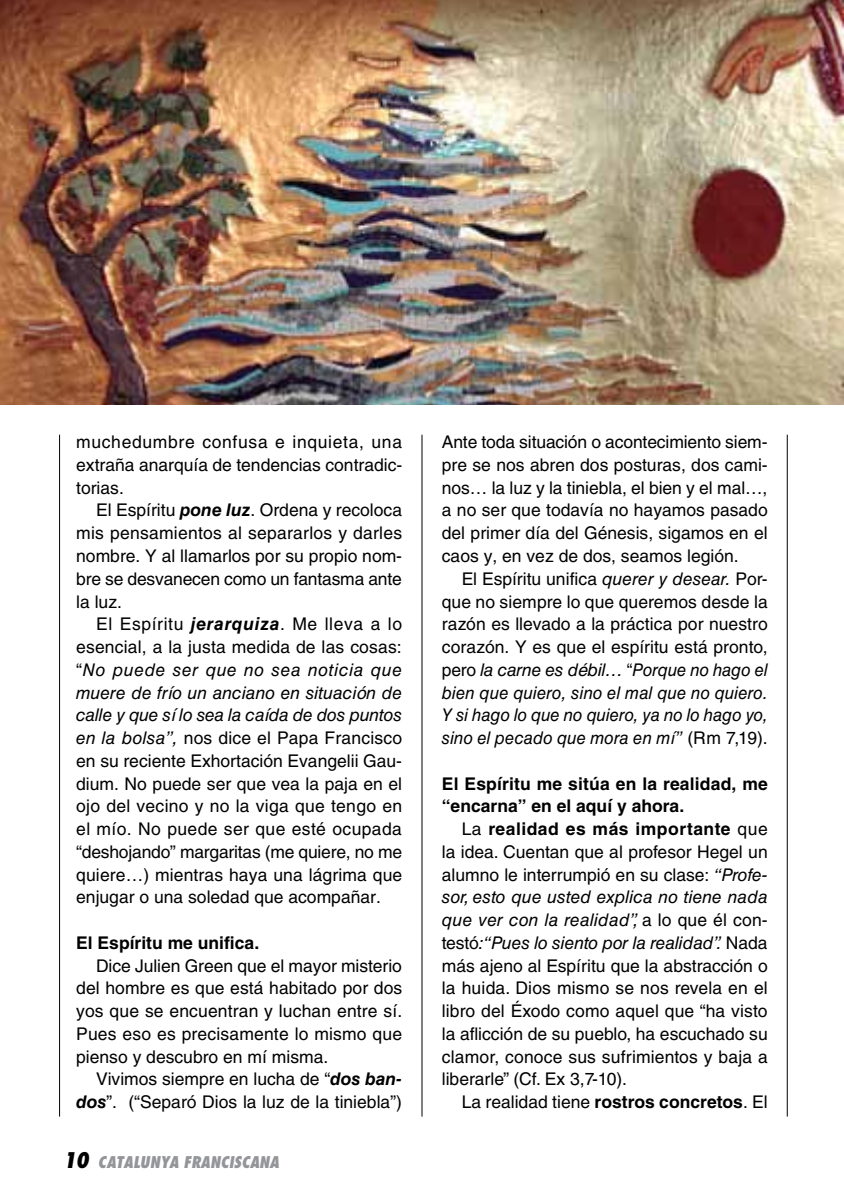
<style>
.page{position:relative;width:844px;height:1191px;background:#fff}
.page>*{position:absolute;margin:0;border:0;box-sizing:border-box;transform-origin:0 0}
.t1{font:17.5px/22.8px "Helvetica LT Std";color:#000;text-align:justify}
.t2{font:700 17.5px/22.8px "Helvetica LT Std";color:#000}
.t3{font:italic 800 condensed 15.75px "Futura Std";color:#939598}
.s1{font-weight:700;font-style:italic}
.s2{font-style:italic}
.s3{font-size:21px;color:#000}
.s4{font-weight:700}
</style>
<div class="page">
<hr style="left:786px;top:435px;width:1px;height:681px;background:#000">
<hr style="left:59px;top:435px;width:1px;height:681px;background:#000">
<hr style="left:421px;top:435px;width:1px;height:681px;background:#000">
<img style="left:0;top:0;width:843px;height:404px">
<p class="t1" style="left:76px;top:430px;width:327px">muchedumbre confusa e inquieta, una extraña anarquía de tendencias contradic&shy;torias.</p>
<p class="t1" style="left:76px;top:499px;width:327px;text-indent:20px">El Espíritu <span class="s1">pone luz</span>. Ordena y recoloca mis pensamientos al separarlos y darles nombre. Y al llamarlos por su propio nom&shy;bre se desvanecen como un fantasma ante la luz.</p>
<p class="t1" style="left:76px;top:612px;width:327px;text-indent:20px">El Espíritu <span class="s1">jerarquiza</span>. Me lleva a lo esencial, a la justa medida de las cosas: “<span class="s2">No puede ser que no sea noticia que muere de frío un anciano en situación de calle y que sí lo sea la caída de dos puntos en la bolsa”,</span> nos dice el Papa Francisco en su reciente Exhortación Evangelii Gau&shy;dium. No puede ser que vea la paja en el ojo del vecino y no la viga que tengo en el mío. No puede ser que esté ocupada “deshojando” margaritas (me quiere, no me quiere…) mientras haya una lágrima que enjugar o una soledad que acompañar.</p>
<p class="t2" style="left:76px;top:931px;width:184px">El Espíritu me unifica.</p>
<p class="t1" style="left:76px;top:954px;width:327px;text-indent:20px">Dice Julien Green que el mayor misterio del hombre es que está habitado por dos yos que se encuentran y luchan entre sí.<br>Pues eso es precisamente lo mismo que pienso y descubro en mí misma.</p>
<p class="t1" style="left:76px;top:1067px;width:327px;text-align:right">Vivimos siempre en lucha de “<span class="s1">dos ban&shy;dos</span>”. (“Separó Dios la luz de la tiniebla”)</p>
<p class="t3" style="left:63px;top:1152px;width:217px"><span class="s3">10</span> CATALUNYA FRANCISCANA</p>
<p class="t1" style="left:441px;top:430px;width:327px">Ante toda situación o acontecimiento siem&shy;pre se nos abren dos posturas, dos cami&shy;nos… la luz y la tiniebla, el bien y el mal…, a no ser que todavía no hayamos pasado del primer día del Génesis, sigamos en el caos y, en vez de dos, seamos legión.</p>
<p class="t1" style="left:441px;top:567px;width:327px;text-indent:20px">El Espíritu unifica <span class="s2">querer y desear.</span> Por&shy;que no siempre lo que queremos desde la razón es llevado a la práctica por nuestro corazón. Y es que el espíritu está pronto, pero <span class="s2">la carne es débil…</span> “<span class="s2">Porque no hago el bien que quiero, sino el mal que no quiero.<br>Y si hago lo que no quiero, ya no lo hago yo, sino el pecado que mora en mí”</span> (Rm 7,19).</p>
<p class="t2" style="left:441px;top:771px;width:327px">El Espíritu me sitúa en la realidad, me “encarna” en el aquí y ahora.</p>
<p class="t1" style="left:441px;top:817px;width:327px;text-indent:20px">La <span class="s4">realidad es más importante</span> que la idea. Cuentan que al profesor Hegel un alumno le interrumpió en su clase: <span class="s2">“Profe&shy;sor, esto que usted explica no tiene nada que ver con la realidad”,</span> a lo que él con&shy;testó<span class="s2">: “Pues lo siento por la realidad”.</span> Nada más ajeno al Espíritu que la abstracción o la huida. Dios mismo se nos revela en el libro del Éxodo como aquel que “ha visto la aflicción de su pueblo, ha escuchado su clamor, conoce sus sufrimientos y baja a liberarle” (Cf. Ex 3,7-10).</p>
<p class="t1" style="left:461px;top:1090px;width:307px">La realidad tiene <span class="s4">rostros concretos</span>. El</p>
</div>
